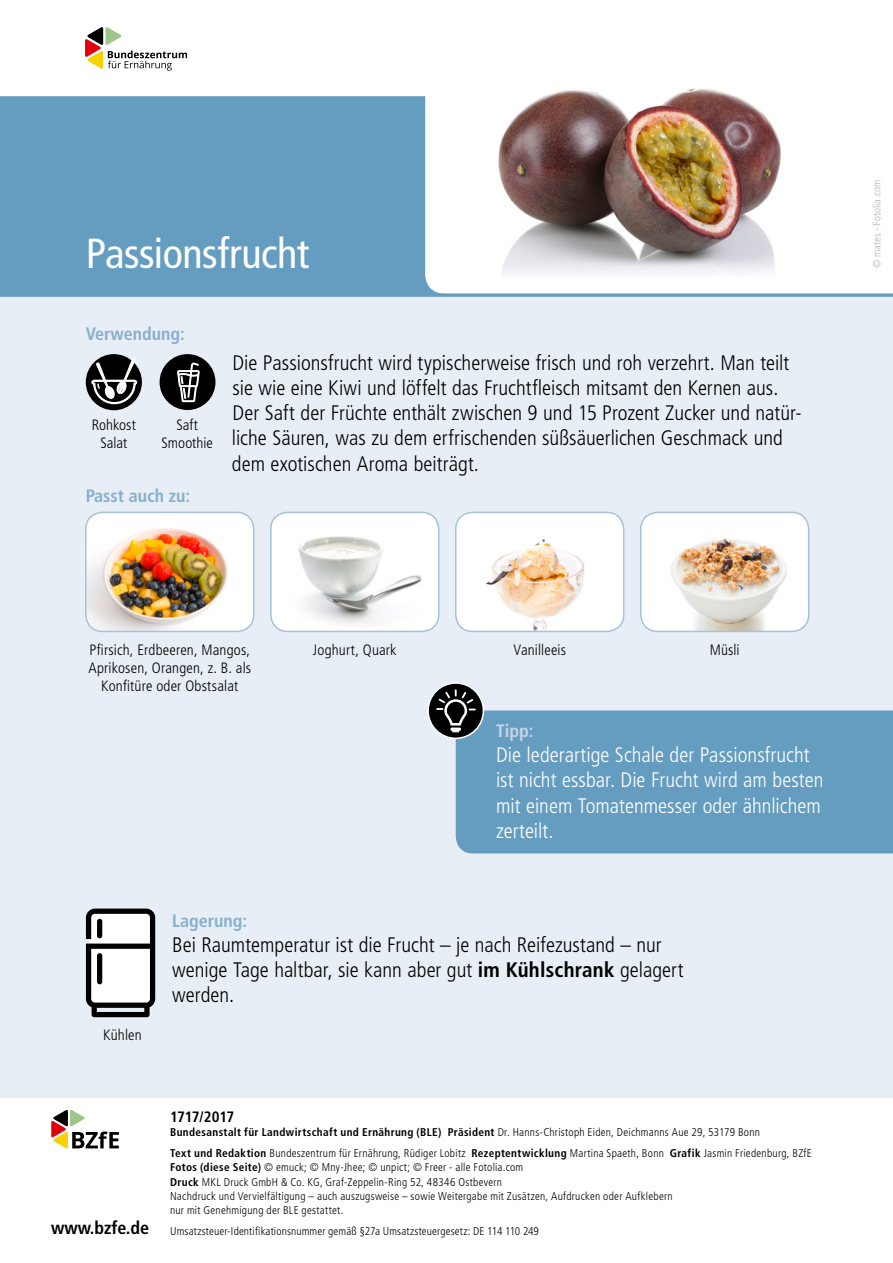
<style>
.page{position:relative;width:893px;height:1263px;background:#fff}
.page>*{position:absolute;margin:0;border:0;box-sizing:border-box;transform-origin:0 0}
._1_Head2{font:condensed 42px "Frutiger LT";letter-spacing:-.01em;color:#fff}
.Beschreibung{font:300 condensed 21px/25.2px "Frutiger LT";color:#000}
.Tipp{font:300 condensed 21px/25.2px "Frutiger LT";color:#fff}
._1_Subhead{font:700 condensed 18px "Frutiger LT";color:#87b0ce}
._1_Subhead-2{font:700 condensed 18px "Frutiger LT";color:#000}
._1_Subhead-3{font:700 condensed 18px "Frutiger LT";color:#c6d5e6}
._1_passt_zu{font:300 condensed 15px/18px "Frutiger LT";letter-spacing:.01em;color:#000;text-align:center}
.Verwendung{font:300 condensed 15px/18px "Frutiger LT";color:#000;text-align:center}
._1_Impressum{font:700 condensed 15px "Frutiger LT";letter-spacing:-.03em;color:#000}
.Kühlen{font:300 condensed 15px "Frutiger LT";letter-spacing:.01em;color:#000}
._1_Impressum-2{font:300 condensed 11.25px/14.2px "Frutiger LT";letter-spacing:.02em;color:#000}
._1_Impressum-3{font:700 condensed 11.25px "Frutiger LT";letter-spacing:.03em;color:#000}
.t1{font:300 condensed 10.5px "Frutiger LT";letter-spacing:.015em;color:#b0b2b2}
.s1{font-weight:700}
.s2{font-weight:300}
</style>
<div class="page">
<div style="left:0;top:277px;width:893px;height:820px;background:#e8eef5"></div>
<div style="left:0;top:96px;width:893px;height:201px;background:#659dc1"></div>
<div style="left:456px;top:710px;width:437px;height:143px;background:#659dc1"></div>
<div style="left:86px;top:512px;width:168px;height:119px;background:#fff;border-radius:17px"></div>
<img style="left:86px;top:519px;width:165px;height:112px">
<div style="left:85px;top:512px;width:169px;height:120px;border:2px solid #a7c2d9;border-radius:17px"></div>
<img style="left:271px;top:513px;width:168px;height:118px">
<div style="left:270px;top:512px;width:169px;height:120px;border:2px solid #a7c2d9;border-radius:17px"></div>
<div style="left:456px;top:512px;width:168px;height:119px;background:#fff;border-radius:17px"></div>
<img style="left:486px;top:539px;width:99px;height:90px">
<div style="left:455px;top:512px;width:169px;height:120px;border:2px solid #a7c2d9;border-radius:17px"></div>
<div style="left:641px;top:512px;width:168px;height:119px;background:#fff;border-radius:17px"></div>
<img style="left:646px;top:516px;width:163px;height:115px">
<div style="left:640px;top:512px;width:169px;height:120px;border:2px solid #a7c2d9;border-radius:17px"></div>
<svg style="left:86px;top:908px;width:69px;height:109px;background:#b0b0b0"></svg>
<div style="left:97px;top:919px;width:5px;height:19px;background:#000;border-radius:3px"></div>
<div style="left:97px;top:953px;width:5px;height:31px;background:#000;border-radius:3px"></div>
<div style="left:86px;top:354px;width:56px;height:56px;background:#000;border-radius:50%"></div>
<svg style="left:90px;top:357px;width:48px;height:48px"></svg>
<div style="left:160px;top:354px;width:55px;height:56px;background:#000;border-radius:50%"></div>
<svg style="left:177px;top:354px;width:23px;height:49px"></svg>
<img style="left:425px;top:88px;width:468px;height:205px">
<svg style="left:85px;top:27px;width:102px;height:44px"></svg>
<svg style="left:51px;top:1110px;width:68px;height:38px"></svg>
<svg style="left:428px;top:683px;width:55px;height:55px"></svg>
<div style="left:427px;top:682px;width:57px;height:57px;border:2px solid #fff;border-radius:50%"></div>
<svg style="left:436px;top:689px;width:40px;height:43px;background:#303030"></svg>
<p class="_1_Head2" style="left:86px;top:229px;width:225px">Passionsfrucht</p>
<p class="_1_Subhead" style="left:86px;top:323px;width:101px">Verwendung:</p>
<p class="Verwendung" style="left:92px;top:416px;width:46px">Rohkost</p>
<p class="Verwendung" style="left:100px;top:434px;width:28px">Salat</p>
<p class="Verwendung" style="left:162px;top:416px;width:53px">Saft<br>Smoothie</p>
<p class="_1_Subhead" style="left:86px;top:485px;width:106px">Passt auch zu:</p>
<p class="Beschreibung" style="left:232px;top:350px;width:571px">Die Passionsfrucht wird typischerweise frisch und roh verzehrt. Man teilt sie wie eine Kiwi und löffelt das Fruchtfleisch mitsamt den Kernen aus.<br>Der Saft der Früchte enthält zwischen 9 und 15 Prozent Zucker und natür&shy;liche Säuren, was zu dem erfrischenden süßsäuerlichen Geschmack und dem exotischen Aroma beiträgt.</p>
<p class="t1" style="left:871px;top:268px;width:90px;rotate:-90deg">© mates - Fotolia.com</p>
<p class="_1_passt_zu" style="left:88px;top:641px;width:164px">Pfirsich, Erdbeeren, Mangos,<br>Aprikosen, Orangen, z. B. als<br>Konfitüre oder Obstsalat</p>
<p class="_1_passt_zu" style="left:313px;top:641px;width:85px">Joghurt, Quark</p>
<p class="_1_passt_zu" style="left:513px;top:641px;width:54px">Vanilleeis</p>
<p class="_1_passt_zu" style="left:710px;top:641px;width:31px">Müsli</p>
<p class="_1_Subhead-3" style="left:496px;top:720px;width:39px">Tipp:</p>
<p class="Tipp" style="left:496px;top:743px;width:329px">Die lederartige Schale der Passionsfrucht ist nicht essbar. Die Frucht wird am besten mit einem Tomatenmesser oder ähnlichem zerteilt.</p>
<p class="Kühlen" style="left:103px;top:1027px;width:40px">Kühlen</p>
<p class="_1_Subhead" style="left:172px;top:910px;width:77px">Lagerung:</p>
<p class="Beschreibung" style="left:172px;top:932px;width:513px">Bei Raumtemperatur ist die Frucht – je nach Reifezustand – nur wenige Tage haltbar, sie kann aber gut <span class="s1">im Kühlschrank</span> gelagert werden.</p>
<p class="_1_Impressum" style="left:170px;top:1108px;width:66px">1717/2017</p>
<p class="_1_Impressum-3" style="left:170px;top:1126px;width:591px">Bundesanstalt für Landwirtschaft und Ernährung (BLE) Präsident <span class="s2">Dr. Hanns-Christoph Eiden, Deichmanns Aue 29, 53179 Bonn</span></p>
<p class="_1_Impressum-2" style="left:170px;top:1146px;width:643px"><span class="s1">Text und Redaktion</span> Bundeszentrum für Ernährung, Rüdiger Lobitz <span class="s1">Rezeptentwicklung</span> Martina Spaeth, Bonn <span class="s1">Grafik</span> Jasmin Friedenburg, BZfE <span class="s1">Fotos (diese Seite)</span> © emuck; © Mny-Jhee; © unpict; © Freer - alle Fotolia.com<br><span class="s1">Druck</span> MKL Druck GmbH &amp; Co. KG, Graf-Zeppelin-Ring 52, 48346 Ostbevern<br>Nachdruck und Vervielfältigung – auch auszugsweise – sowie Weitergabe mit Zusätzen, Aufdrucken oder Aufklebern<br>nur mit Genehmigung der BLE gestattet.</p>
<p class="_1_Subhead-2" style="left:51px;top:1217px;width:100px">www.bzfe.de</p>
<p class="_1_Impressum-2" style="left:170px;top:1224px;width:370px">Umsatzsteuer-Identifikationsnummer gemäß §27a Umsatzsteuergesetz: DE 114 110 249</p>
</div>
